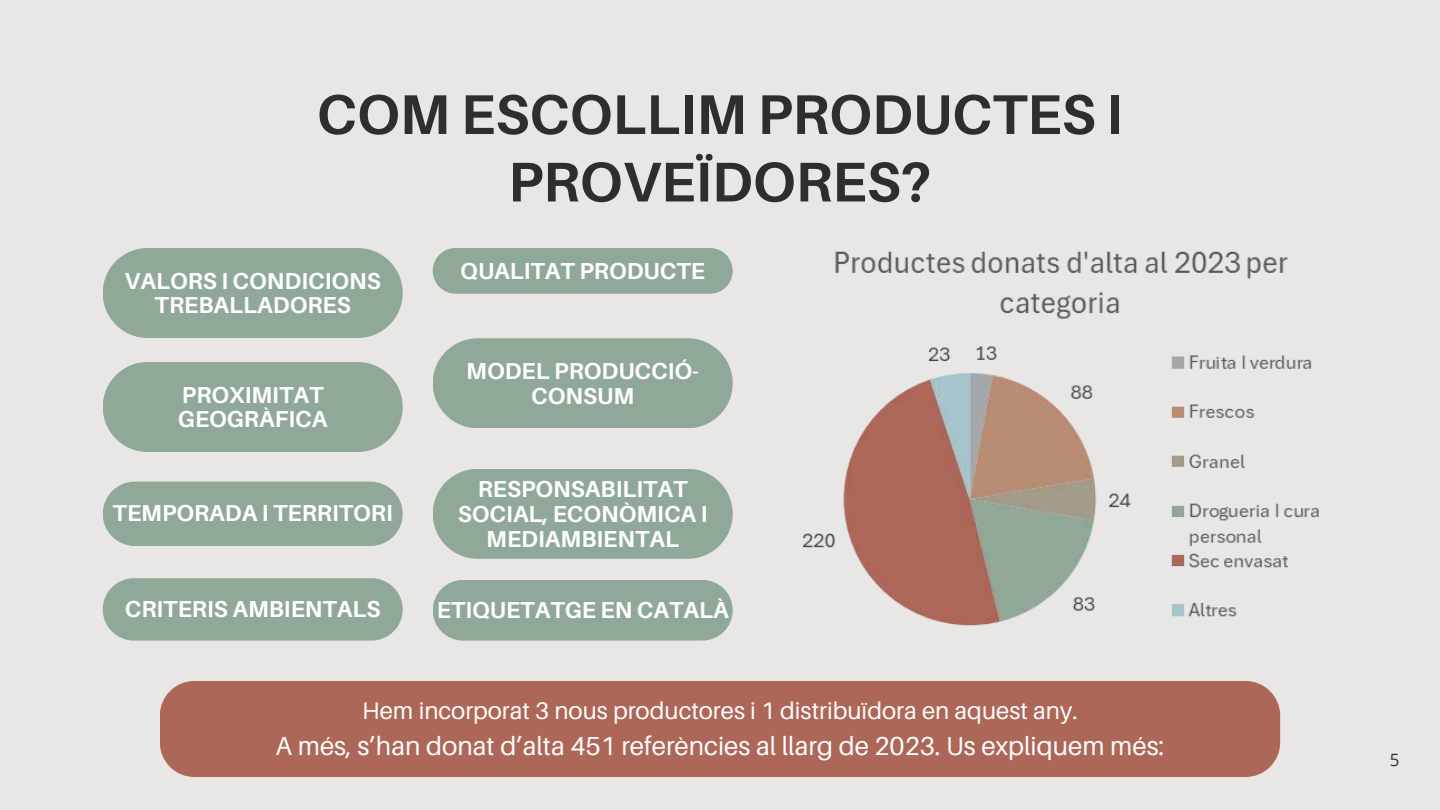
<style>
.page{position:relative;width:1440px;height:810px;background:#e8e7e5}
.page>*{position:absolute;margin:0;border:0;box-sizing:border-box;transform-origin:0 0}
.t1{font:700 56px/67.5px "Aileron";color:#2e2e2e;text-align:center}
.t2{font:26px "Aileron";color:#fefdfd}
.t3{font:24px "Aileron";color:#fefdfd}
.t4{font:700 23.1px/24.8px "Aileron";color:#fff;text-align:center}
.t5{font:17px "Open Sans";color:#2e2e2e}
</style>
<div class="page">
<div style="left:103px;top:362px;width:300px;height:90px;background:#90a898;border-radius:45px"></div>
<div style="left:103px;top:248px;width:300px;height:90px;background:#90a898;border-radius:45px"></div>
<div style="left:433px;top:338px;width:300px;height:90px;background:#90a898;border-radius:45px"></div>
<div style="left:103px;top:482px;width:300px;height:64px;background:#90a898"></div>
<div style="left:433px;top:248px;width:300px;height:46px;background:#90a898"></div>
<div style="left:103px;top:578px;width:300px;height:63px;background:#90a898;border-radius:31px"></div>
<div style="left:160px;top:681px;width:1120px;height:96px;background:#ac6758;border-radius:34px"></div>
<div style="left:433px;top:580px;width:300px;height:61px;background:#90a898"></div>
<div style="left:433px;top:469px;width:300px;height:90px;background:#90a898;border-radius:45px"></div>
<img style="left:802px;top:251px;width:517px;height:375px">
<h1 class="t1" style="left:317px;top:79px;width:808px">COM ESCOLLIM PRODUCTES I<br>PROVEÏDORES?</h1>
<p class="t4" style="left:125px;top:268px;width:258px">VALORS I CONDICIONS<br>TREBALLADORES</p>
<p class="t4" style="left:178px;top:382px;width:151px;text-align:left">PROXIMITAT<br>GEOGRÀFICA</p>
<p class="t4" style="left:113px;top:500px;width:282px">TEMPORADA I TERRITORI</p>
<p class="t4" style="left:125px;top:596px;width:257px">CRITERIS AMBIENTALS</p>
<p class="t4" style="left:460px;top:258px;width:246px">QUALITAT PRODUCTE</p>
<p class="t4" style="left:466px;top:358px;width:234px">MODEL PRODUCCIÓ-<br>CONSUM</p>
<p class="t4" style="left:458px;top:476px;width:251px">RESPONSABILITAT<br>SOCIAL, ECONÒMICA I<br>MEDIAMBIENTAL</p>
<p class="t4" style="left:437px;top:597px;width:293px">ETIQUETATGE EN CATALÀ</p>
<p class="t3" style="left:362px;top:696px;width:717px">Hem incorporat 3 nous productores i 1 distribuïdora en aquest any.</p>
<p class="t2" style="left:276px;top:730px;width:890px">A més, s’han donat d’alta 451 referències al llarg de 2023. Us expliquem més:</p>
<p class="t5" style="left:1390px;top:748px;width:11px">5</p>
</div>
